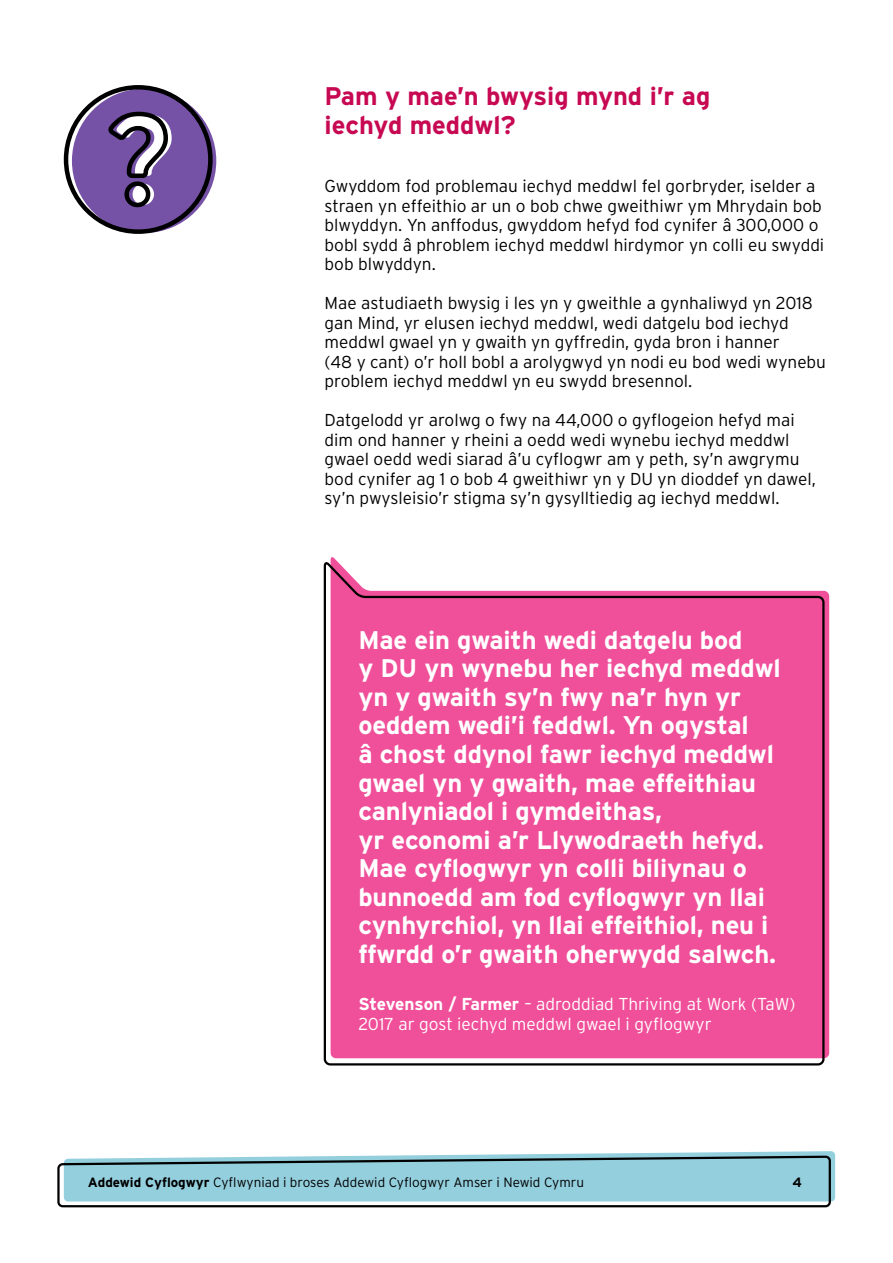
<style>
.page{position:relative;width:893px;height:1263px;background:#fff}
.page>*{position:absolute;margin:0;border:0;box-sizing:border-box;transform-origin:0 0}
.t1{font:700 25.5px/28.5px "Interstate";letter-spacing:-.005em;color:#fff}
.t2{font:700 25.5px/28.5px "Interstate";color:#c70852}
.t3{font:300 17.25px/19.5px "Interstate";color:#000}
.t4{font:300 17.25px/19.5px "Interstate";color:#fff}
.t5{font:300 13.5px "Interstate";color:#000}
.t6{font:700 13.5px "Interstate";color:#000}
.s1{font-weight:700}
</style>
<div class="page">
<svg style="left:57px;top:1151px;width:778px;height:57px;background:#97c5d0"></svg>
<div style="left:72px;top:89px;width:144px;height:144px;background:#7552a6;border-radius:50%"></div>
<div style="left:64px;top:85px;width:149px;height:149px;border:4px solid #000;border-radius:50%"></div>
<svg style="left:108px;top:111px;width:64px;height:97px"></svg>
<svg style="left:323px;top:561px;width:503px;height:505px;background:#ec5a9d"></svg>
<h1 class="t2" style="left:325px;top:82px;width:387px">Pam y mae’n bwysig mynd i’r ag iechyd meddwl?</h1>
<p class="t3" style="left:325px;top:176px;width:501px">Gwyddom fod problemau iechyd meddwl fel gorbryder, iselder a straen yn effeithio ar un o bob chwe gweithiwr ym Mhrydain bob blwyddyn. Yn anffodus, gwyddom hefyd fod cynifer â 300,000 o bobl sydd â phroblem iechyd meddwl hirdymor yn colli eu swyddi bob blwyddyn.</p>
<p class="t3" style="left:325px;top:293px;width:503px">Mae astudiaeth bwysig i les yn y gweithle a gynhaliwyd yn 2018 gan Mind, yr elusen iechyd meddwl, wedi datgelu bod iechyd meddwl gwael yn y gwaith yn gyffredin, gyda bron i hanner<br>(48 y cant) o’r holl bobl a arolygwyd yn nodi eu bod wedi wynebu problem iechyd meddwl yn eu swydd bresennol.</p>
<p class="t3" style="left:325px;top:410px;width:493px">Datgelodd yr arolwg o fwy na 44,000 o gyflogeion hefyd mai dim ond hanner y rheini a oedd wedi wynebu iechyd meddwl gwael oedd wedi siarad â’u cyflogwr am y peth, sy’n awgrymu bod cynifer ag 1 o bob 4 gweithiwr yn y DU yn dioddef yn dawel, sy’n pwysleisio’r stigma sy’n gysylltiedig ag iechyd meddwl.</p>
<p class="t1" style="left:358px;top:625px;width:424px">Mae ein gwaith wedi datgelu bod<br>y DU yn wynebu her iechyd meddwl yn y gwaith sy’n fwy na’r hyn yr oeddem wedi’i feddwl. Yn ogystal<br>â chost ddynol fawr iechyd meddwl gwael yn y gwaith, mae effeithiau canlyniadol i gymdeithas,<br>yr economi a’r Llywodraeth hefyd.<br>Mae cyflogwyr yn colli biliynau o bunnoedd am fod cyflogwyr yn llai cynhyrchiol, yn llai effeithiol, neu i ffwrdd o’r gwaith oherwydd salwch.</p>
<p class="t4" style="left:358px;top:994px;width:438px"><span class="s1">Stevenson / Farmer</span> – adroddiad Thriving at Work (TaW)<br>2017 ar gost iechyd meddwl gwael i gyflogwyr</p>
<p class="t5" style="left:88px;top:1174px;width:498px"><span class="s1">Addewid Cyflogwyr</span> Cyflwyniad i broses Addewid Cyflogwyr Amser i Newid Cymru</p>
<p class="t6" style="left:792px;top:1175px;width:11px">4</p>
</div>
